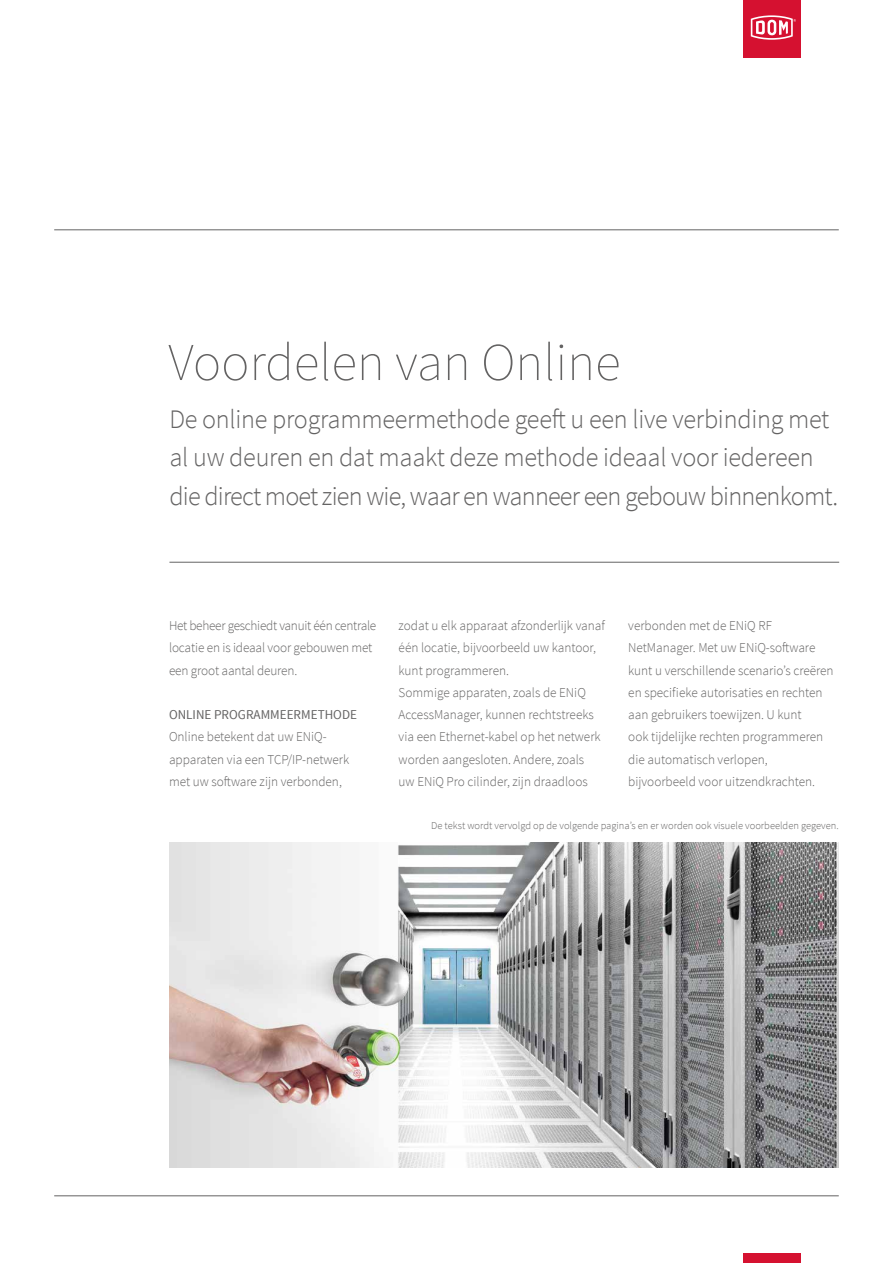
<style>
.page{position:relative;width:893px;height:1263px;background:#fff}
.page>*{position:absolute;margin:0;border:0;box-sizing:border-box;transform-origin:0 0}
.t1{font:200 53.1px "Source Sans Pro";color:#646363}
.t2{font:300 26.7px/38.2px "Source Sans Pro";letter-spacing:-.01em;color:#646363}
.t3{font:300 13.5px/22.4px "Source Sans Pro";color:#646363}
.t4{font:300 13.5px/22.4px "Source Sans Pro";letter-spacing:-.02em;color:#646363}
.t5{font:13.5px "Source Sans Pro";color:#646363}
.t6{font:300 10.5px "Source Sans Pro";color:#646363}
</style>
<div class="page">
<div style="left:743px;top:1253px;width:57px;height:10px;background:#d51130"></div>
<div style="left:743px;top:0;width:57px;height:57px;background:#d51130"></div>
<svg style="left:751px;top:15px;width:45px;height:25px"></svg>
<hr style="left:54px;top:1195px;width:785px;height:1px;background:#646363">
<hr style="left:169px;top:562px;width:670px;height:1px;background:#646363">
<hr style="left:54px;top:230px;width:785px;height:1px;background:#646363">
<img style="left:456px;top:842px;width:383px;height:325px">
<img style="left:169px;top:842px;width:287px;height:325px">
<h1 class="t1" style="left:168px;top:330px;width:454px">Voordelen van Online</h1>
<h2 class="t2" style="left:169px;top:400px;width:670px">De online programmeermethode geeft u een live verbinding met al uw deuren en dat maakt deze methode ideaal voor iedereen die direct moet zien wie, waar en wanneer een gebouw binnenkomt.</h2>
<p class="t4" style="left:169px;top:614px;width:209px">Het beheer geschiedt vanuit één centrale locatie en is ideaal voor gebouwen met een groot aantal deuren.</p>
<p class="t5" style="left:169px;top:706px;width:189px">ONLINE PROGRAMMEERMETHODE</p>
<p class="t3" style="left:169px;top:726px;width:182px">Online betekent dat uw ENiQ&shy;apparaten via een TCP/IP-netwerk met uw software zijn verbonden,</p>
<p class="t3" style="left:399px;top:614px;width:208px">zodat u elk apparaat afzonderlijk vanaf één locatie, bijvoorbeeld uw kantoor, kunt programmeren.<br>Sommige apparaten, zoals de ENiQ AccessManager, kunnen rechtstreeks via een Ethernet-kabel op het netwerk worden aangesloten. Andere, zoals<br>uw ENiQ Pro cilinder, zijn draadloos</p>
<p class="t3" style="left:628px;top:614px;width:207px">verbonden met de ENiQ RF NetManager. Met uw ENiQ-software kunt u verschillende scenario’s creëren en specifieke autorisaties en rechten aan gebruikers toewijzen. U kunt<br>ook tijdelijke rechten programmeren die automatisch verlopen, bijvoorbeeld voor uitzendkrachten.</p>
<p class="t6" style="left:431px;top:819px;width:409px">De tekst wordt vervolgd op de volgende pagina’s en er worden ook visuele voorbeelden gegeven.</p>
</div>
